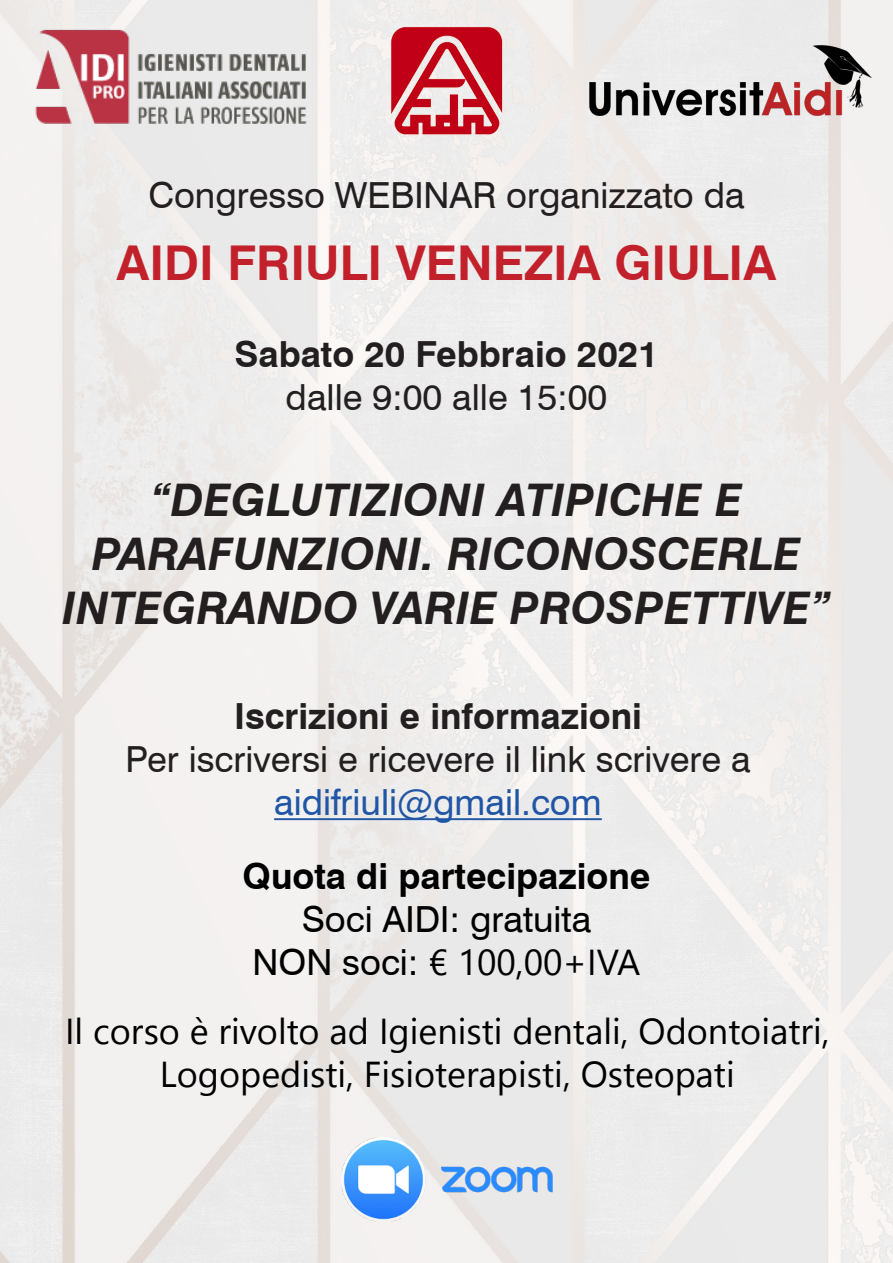
<style>
.page{position:relative;width:893px;height:1263px;background:#fff}
.page>*{position:absolute;margin:0;border:0;box-sizing:border-box;transform-origin:0 0}
.t1{font:700 48px "Swiss 721 BT";color:#c2202a}
.t2{font:italic 700 45px/54px "Swiss 721 BT";color:#231f20;text-align:center}
.t3{font:36px "Swiss 721 BT";color:#231f20}
.t4{font:700 36px "Swiss 721 BT";color:#231f20}
.t5{font:36px "Segoe UI Emoji";color:#000001}
.t6{font:36px "Swiss 721 BT";color:#000001}
.t7{font:700 36px "Swiss 721 BT";color:#000001}
.t8{font:36px "Swiss 721 BT";color:#2155a5}
</style>
<div class="page">
<img style="left:0;top:0;width:893px;height:1263px">
<img style="left:21px;top:21px;width:298px;height:119px">
<img style="left:387px;top:21px;width:119px;height:119px">
<img style="left:590px;top:46px;width:282px;height:70px">
<hr style="left:274px;top:818px;width:328px;height:2px;background:#2155a5">
<img style="left:342px;top:1137px;width:211px;height:85px">
<svg style="left:430px;top:949px;width:16px;height:27px"></svg>
<svg style="left:462px;top:949px;width:8px;height:26px"></svg>
<div style="left:479px;top:949px;width:82px;height:31px;background:#e9e9e9"></div>
<svg style="left:567px;top:956px;width:16px;height:17px"></svg>
<svg style="left:590px;top:950px;width:50px;height:25px"></svg>
<svg style="left:68px;top:1018px;width:3px;height:25px"></svg>
<svg style="left:95px;top:1025px;width:13px;height:19px"></svg>
<svg style="left:134px;top:1025px;width:9px;height:18px"></svg>
<svg style="left:222px;top:1017px;width:15px;height:26px"></svg>
<svg style="left:331px;top:1017px;width:35px;height:27px"></svg>
<div style="left:382px;top:1017px;width:54px;height:35px;background:#e9e9e9"></div>
<svg style="left:460px;top:1017px;width:4px;height:26px"></svg>
<svg style="left:496px;top:1017px;width:4px;height:26px"></svg>
<svg style="left:514px;top:1017px;width:37px;height:27px"></svg>
<svg style="left:587px;top:1025px;width:14px;height:19px"></svg>
<svg style="left:615px;top:1017px;width:11px;height:31px"></svg>
<svg style="left:640px;top:1017px;width:44px;height:27px"></svg>
<svg style="left:764px;top:1017px;width:22px;height:27px"></svg>
<svg style="left:803px;top:1017px;width:24px;height:31px"></svg>
<svg style="left:367px;top:1060px;width:21px;height:27px"></svg>
<svg style="left:408px;top:1060px;width:4px;height:27px"></svg>
<svg style="left:449px;top:1068px;width:45px;height:19px"></svg>
<svg style="left:582px;top:1061px;width:24px;height:26px"></svg>
<svg style="left:637px;top:1068px;width:15px;height:19px"></svg>
<svg style="left:678px;top:1068px;width:33px;height:27px"></svg>
<svg style="left:729px;top:1060px;width:3px;height:27px"></svg>
<svg style="left:163px;top:1060px;width:135px;height:35px"></svg>
<svg style="left:304px;top:1060px;width:48px;height:31px"></svg>
<div style="left:500px;top:1060px;width:68px;height:35px;background:#e9e9e9"></div>
<p class="t3" style="left:148px;top:173px;width:598px">Congresso WEBINAR organizzato da</p>
<p class="t1" style="left:117px;top:234px;width:661px">AIDI FRIULI VENEZIA GIULIA</p>
<p class="t4" style="left:234px;top:332px;width:426px">Sabato 20 Febbraio 2021</p>
<p class="t3" style="left:286px;top:375px;width:323px">dalle 9:00 alle 15:00</p>
<p class="t2" style="left:62px;top:472px;width:770px">“DEGLUTIZIONI ATIPICHE E<br>PARAFUNZIONI. RICONOSCERLE<br>INTEGRANDO VARIE PROSPETTIVE”</p>
<p class="t4" style="left:234px;top:694px;width:409px">Iscrizioni e informazioni</p>
<p class="t3" style="left:125px;top:737px;width:627px">Per iscriversi e ricevere il link scrivere a</p>
<p class="t8" style="left:274px;top:781px;width:329px">aidifriuli@gmail.com</p>
<p class="t7" style="left:243px;top:854px;width:409px">Quota di partecipazione</p>
<p class="t6" style="left:302px;top:897px;width:291px">Soci AIDI: gratuita</p>
<p class="t6" style="left:253px;top:940px;width:167px">NON soci:</p>
<p class="t5" style="left:75px;top:1009px;width:247px">● □ ▲□ ➔ ❖□●▼□</p>
<p class="t5" style="left:437px;top:1009px;width:58px">■▲▼</p>
<p class="t5" style="left:552px;top:1009px;width:61px">■▼ ●</p>
<p class="t5" style="left:687px;top:1009px;width:115px">□■▼□ ▼</p>
<p class="t5" style="left:390px;top:1052px;width:59px">▲□▼</p>
<p class="t5" style="left:608px;top:1052px;width:120px">▲▼□ ▼</p>
</div>
